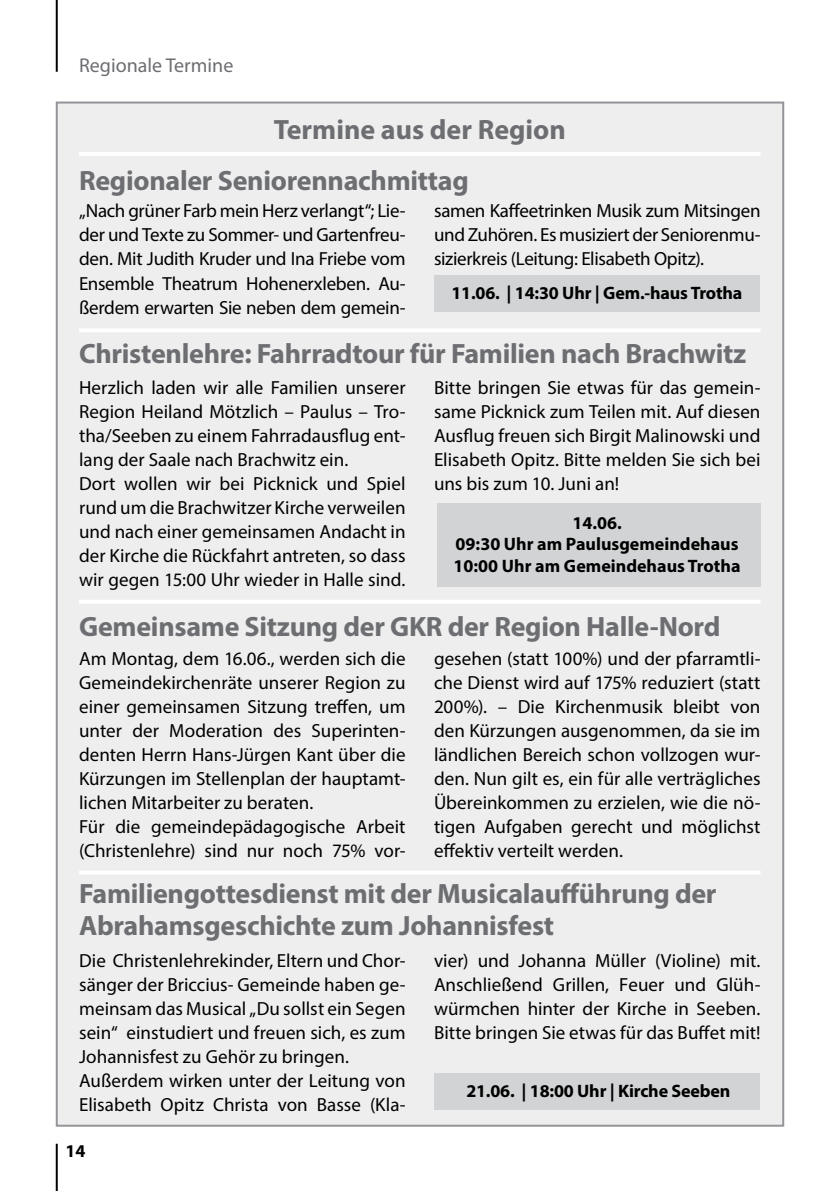
<style>
.page{position:relative;width:840px;height:1191px;background:#fff}
.page>*{position:absolute;margin:0;border:0;box-sizing:border-box;transform-origin:0 0}
.t1{font:700 28px/32px "Myriad Pro";letter-spacing:-.01em;color:#6d6e71}
.t2{font:20px "Myriad Pro";color:#6d6e71}
.t3{font:19px/24px "Myriad Pro";color:#000;text-align:justify}
.t4{font:700 18px/21.6px "Myriad Pro";color:#000;text-align:center}
</style>
<div class="page">
<div style="left:56px;top:102px;width:727px;height:1024px;background:#eeeeef;border:2px solid #939598"></div>
<hr style="left:56px;top:0;width:2px;height:72px;background:#000">
<hr style="left:56px;top:1143px;width:2px;height:48px;background:#000">
<div style="left:434px;top:275px;width:325px;height:37px;background:#d1d3d4"></div>
<hr style="left:79px;top:328px;width:681px;height:4px;background:#fff">
<hr style="left:79px;top:152px;width:681px;height:4px;background:#fff">
<hr style="left:79px;top:600px;width:681px;height:4px;background:#fff">
<div style="left:434px;top:1073px;width:325px;height:36px;background:#d1d3d4"></div>
<hr style="left:79px;top:870px;width:681px;height:4px;background:#fff">
<div style="left:437px;top:504px;width:323px;height:83px;background:#d1d3d4"></div>
<p class="t2" style="left:79px;top:53px;width:156px">Regionale Termine</p>
<h1 class="t1" style="left:273px;top:113px;width:293px">Termine aus der Region</h1>
<h1 class="t1" style="left:79px;top:164px;width:391px">Regionaler Seniorennachmittag</h1>
<p class="t3" style="left:79px;top:199px;width:328px">„Nach grüner Farb mein Herz verlangt“; Lie&shy;der und Texte zu Sommer- und Gartenfreu&shy;den. Mit Judith Kruder und Ina Friebe vom Ensemble Theatrum Hohenerxleben. Au&shy;ßerdem erwarten Sie neben dem gemein-</p>
<p class="t3" style="left:434px;top:199px;width:328px">samen Kaffeetrinken Musik zum Mitsingen und Zuhören. Es musiziert der Seniorenmu&shy;sizierkreis (Leitung: Elisabeth Opitz).</p>
<p class="t4" style="left:451px;top:281px;width:292px">11.06. | 14:30 Uhr | Gem.-haus Trotha</p>
<h1 class="t1" style="left:79px;top:336px;width:668px">Christenlehre: Fahrradtour für Familien nach Brachwitz</h1>
<p class="t3" style="left:79px;top:375px;width:328px;text-align:left">Herzlich laden wir alle Familien unserer Region Heiland Mötzlich – Paulus – Tro&shy;tha/Seeben zu einem Fahrradausflug ent&shy;lang der Saale nach Brachwitz ein.<br>Dort wollen wir bei Picknick und Spiel rund um die Brachwitzer Kirche verweilen und nach einer gemeinsamen Andacht in der Kirche die Rückfahrt antreten, so dass wir gegen 15:00 Uhr wieder in Halle sind.</p>
<p class="t3" style="left:434px;top:375px;width:328px">Bitte bringen Sie etwas für das gemein&shy;same Picknick zum Teilen mit. Auf diesen Ausflug freuen sich Birgit Malinowski und Elisabeth Opitz. Bitte melden Sie sich bei uns bis zum 10. Juni an!</p>
<p class="t4" style="left:453px;top:511px;width:288px">14.06.<br>09:30 Uhr am Paulusgemeindehaus<br>10:00 Uhr am Gemeindehaus Trotha</p>
<h1 class="t1" style="left:79px;top:610px;width:642px">Gemeinsame Sitzung der GKR der Region Halle-Nord</h1>
<p class="t3" style="left:79px;top:646px;width:328px;text-align:left">Am Montag, dem 16.06., werden sich die Gemeindekirchenräte unserer Region zu einer gemeinsamen Sitzung treffen, um unter der Moderation des Superinten&shy;denten Herrn Hans-Jürgen Kant über die Kürzungen im Stellenplan der hauptamt&shy;lichen Mitarbeiter zu beraten.<br>Für die gemeindepädagogische Arbeit (Christenlehre) sind nur noch 75% vor-</p>
<p class="t3" style="left:434px;top:646px;width:328px">gesehen (statt 100%) und der pfarramtli&shy;che Dienst wird auf 175% reduziert (statt 200%). – Die Kirchenmusik bleibt von den Kürzungen ausgenommen, da sie im ländlichen Bereich schon vollzogen wur&shy;den. Nun gilt es, ein für alle verträgliches Übereinkommen zu erzielen, wie die nö&shy;tigen Aufgaben gerecht und möglichst effektiv verteilt werden.</p>
<h1 class="t1" style="left:79px;top:876px;width:638px">Familiengottesdienst mit der Musicalaufführung der<br>Abrahamsgeschichte zum Johannisfest</h1>
<p class="t3" style="left:79px;top:948px;width:328px;text-align:left">Die Christenlehrekinder, Eltern und Chor&shy;sänger der Briccius- Gemeinde haben ge&shy;meinsam das Musical „Du sollst ein Segen sein“ einstudiert und freuen sich, es zum Johannisfest zu Gehör zu bringen.<br>Außerdem wirken unter der Leitung von Elisabeth Opitz Christa von Basse (Kla-</p>
<p class="t3" style="left:434px;top:948px;width:328px">vier) und Johanna Müller (Violine) mit.<br>Anschließend Grillen, Feuer und Glüh&shy;würmchen hinter der Kirche in Seeben.<br>Bitte bringen Sie etwas für das Buffet mit!</p>
<p class="t4" style="left:466px;top:1079px;width:265px">21.06. | 18:00 Uhr | Kirche Seeben</p>
<p class="t4" style="left:65px;top:1139px;width:21px">14</p>
</div>
